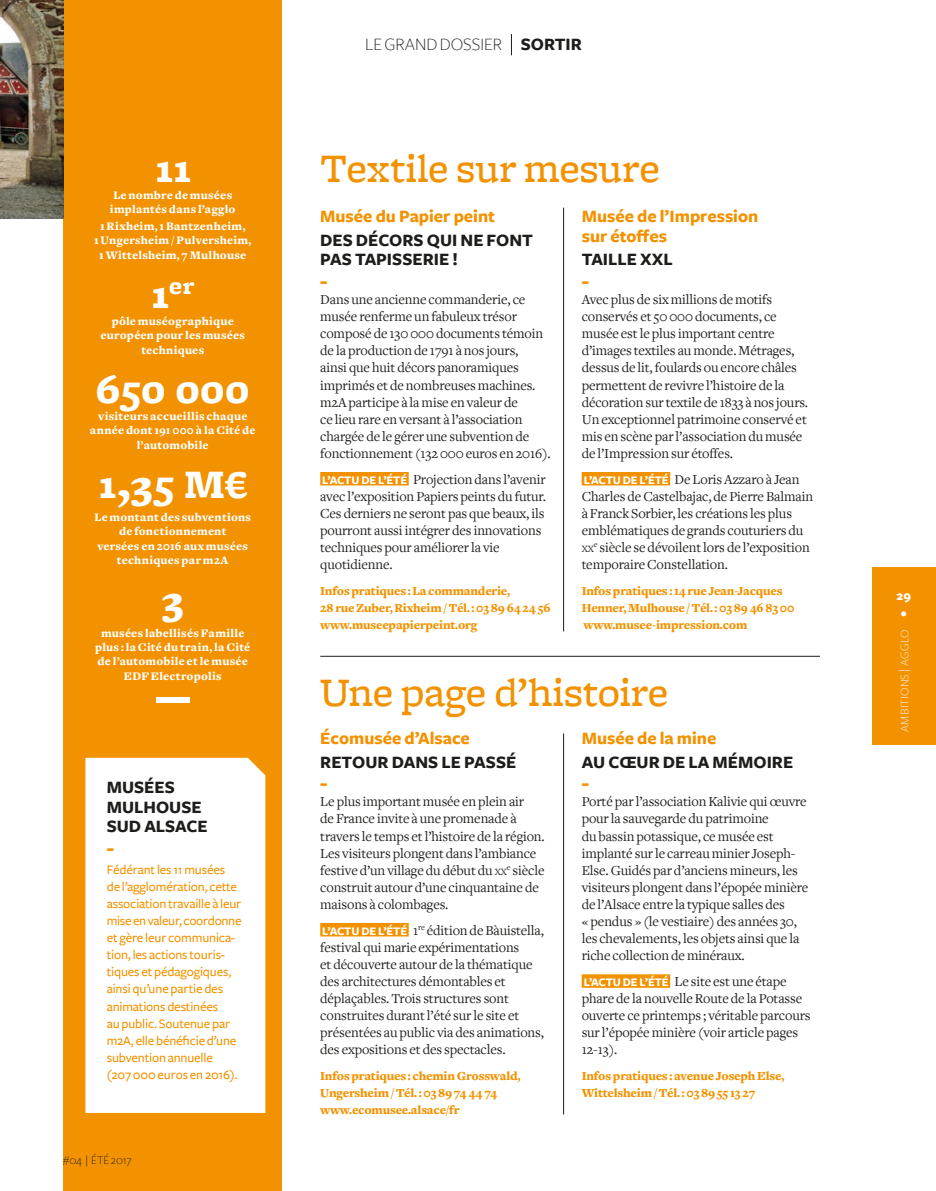
<style>
.page{position:relative;width:936px;height:1191px;background:#fff}
.page>*{position:absolute;margin:0;border:0;box-sizing:border-box;transform-origin:0 0}
.t1{font:500 42px "Freight Micro";letter-spacing:-.005em;color:#f39200}
.t2{font:900 42px "Freight Micro";color:#fff}
.t3{font:900 24.45px "Freight Micro";color:#fff}
.t4{font:700 18px/19.5px "Freight Sans";color:#1d1d1b}
.t5{font:700 18px/19.5px "Freight Sans";color:#f39200}
.t6{font:300 18px "Freight Sans";color:#1d1d1b}
.t7{font:900 18px "Freight Sans";color:#f39200}
.t8{font:14.25px/17.1px "Freight Text";letter-spacing:-.01em;color:#1d1d1b}
.t9{font:500 13.5px/17.1px "Freight Sans";letter-spacing:-.01em;color:#f39200}
.t10{font:700 13.5px/17.1px "Freight Sans";color:#fff;text-align:center}
.t11{font:900 12.75px/17.1px "Freight Text";letter-spacing:-.015em;color:#f39200}
.t12{font:900 12px/14.4px "Freight Text";letter-spacing:.02em;color:#fff;text-align:center}
.t13{font:300 12px "Freight Sans";letter-spacing:.025em;color:#fff}
.t14{font:300 12px "Freight Sans";color:#1d1d1b}
.t15{font:10.05px "Freight Text";color:#1d1d1b}
.s1{font-size:42px}
.s2{font-weight:700}
.s3{font-family:"Freight Sans";font-weight:700;font-size:12px;color:#fff}
.s4{font-size:10.05px}
</style>
<div class="page">
<div style="left:872px;top:567px;width:63px;height:177px;background:#f39200"></div>
<div style="left:64px;top:0;width:218px;height:1191px;background:#f39200"></div>
<div style="left:320px;top:472px;width:88px;height:13px;background:#f39200"></div>
<div style="left:581px;top:472px;width:89px;height:13px;background:#f39200"></div>
<div style="left:320px;top:923px;width:88px;height:13px;background:#f39200"></div>
<div style="left:581px;top:974px;width:89px;height:13px;background:#f39200"></div>
<div style="left:156px;top:697px;width:33px;height:6px;background:#fff"></div>
<div style="left:85px;top:757px;width:181px;height:356px;background:#fff"></div>
<svg style="left:511px;top:34px;width:1px;height:21px"></svg>
<img style="left:0;top:0;width:64px;height:218px">
<hr style="left:563px;top:208px;width:1px;height:423px;background:#1d1d1b">
<hr style="left:563px;top:733px;width:1px;height:381px;background:#1d1d1b">
<hr style="left:320px;top:656px;width:500px;height:1px;background:#1d1d1b">
<h1 class="t2" style="left:155px;top:146px;width:38px">11</h1>
<p class="t12" style="left:110px;top:189px;width:127px;text-align:left">Le nombre de musées implantés dans l’agglo</p>
<p class="t12" style="left:94px;top:220px;width:159px">1 Rixheim, 1 Bantzenheim,<br>1 Ungersheim / Pulversheim,<br>1 Wittelsheim, 7 Mulhouse</p>
<h2 class="t3" style="left:151px;top:273px;width:45px"><span class="s1">1</span>er</h2>
<p class="t12" style="left:100px;top:315px;width:146px">pôle muséographique européen pour les musées techniques</p>
<h1 class="t2" style="left:96px;top:367px;width:156px">650 000</h1>
<p class="t12" style="left:90px;top:410px;width:167px">visiteurs accueillis chaque année dont 191 000 à la Cité de l’automobile</p>
<h1 class="t2" style="left:98px;top:462px;width:151px">1,35 M€</h1>
<p class="t12" style="left:94px;top:511px;width:158px">Le montant des subventions de fonctionnement<br>versées en 2016 aux musées techniques par m2A</p>
<h1 class="t2" style="left:162px;top:577px;width:23px">3</h1>
<p class="t12" style="left:95px;top:627px;width:157px">musées labellisés Famille plus : la Cité du train, la Cité de l’automobile et le musée<br>EDF Electropolis</p>
<p class="t4" style="left:107px;top:778px;width:102px">MUSÉES<br>MULHOUSE<br>SUD ALSACE</p>
<p class="t7" style="left:107px;top:837px;width:9px">-</p>
<p class="t9" style="left:107px;top:861px;width:136px">Fédérant les 11 musées de l’agglomération, cette association travaille à leur mise en valeur, coordonne et gère leur communica&shy;tion, les actions touris&shy;tiques et pédagogiques, ainsi qu’une partie des animations destinées<br>au public. Soutenue par m2A, elle bénéficie d’une subvention annuelle<br>(207 000 euros en 2016).</p>
<p class="t14" style="left:63px;top:1154px;width:70px">#04 | ÉTÉ 2017</p>
<p class="t6" style="left:365px;top:34px;width:218px">LE GRAND DOSSIER <span class="s2">SORTIR</span></p>
<h1 class="t1" style="left:320px;top:146px;width:341px">Textile sur mesure</h1>
<p class="t5" style="left:320px;top:207px;width:176px">Musée du Papier peint</p>
<p class="t4" style="left:320px;top:231px;width:214px">DES DÉCORS QUI NE FONT<br>PAS TAPISSERIE !</p>
<p class="t7" style="left:320px;top:270px;width:9px">-</p>
<p class="t8" style="left:320px;top:291px;width:232px">Dans une ancienne commanderie, ce musée renferme un fabuleux trésor composé de 130 000 documents témoin de la production de 1791 à nos jours,<br>ainsi que huit décors panoramiques imprimés et de nombreuses machines. m2A participe à la mise en valeur de<br>ce lieu rare en versant à l’association chargée de le gérer une subvention de fonctionnement (132 000 euros en 2016).</p>
<p class="t8" style="left:320px;top:471px;width:227px"><span class="s3">L’ACTU DE L’ÉTÉ</span> Projection dans l’avenir avec l’exposition Papiers peints du futur.<br>Ces derniers ne seront pas que beaux, ils pourront aussi intégrer des innovations techniques pour améliorer la vie quotidienne.</p>
<p class="t11" style="left:320px;top:583px;width:232px">Infos pratiques : La commanderie,<br>28 rue Zuber, Rixheim / Tél. : 03 89 64 24 56 www.museepapierpeint.org</p>
<p class="t5" style="left:581px;top:207px;width:178px">Musée de l’Impression sur étoffes</p>
<p class="t4" style="left:581px;top:250px;width:93px">TAILLE XXL</p>
<p class="t7" style="left:581px;top:270px;width:9px">-</p>
<p class="t8" style="left:581px;top:291px;width:228px">Avec plus de six millions de motifs conservés et 50 000 documents, ce musée est le plus important centre d’images textiles au monde. Métrages, dessus de lit, foulards ou encore châles permettent de revivre l’histoire de la décoration sur textile de 1833 à nos jours.<br>Un exceptionnel patrimoine conservé et mis en scène par l’association du musée de l’Impression sur étoffes.</p>
<p class="t8" style="left:581px;top:471px;width:233px"><span class="s3">L’ACTU DE L’ÉTÉ</span> De Loris Azzaro à Jean Charles de Castelbajac, de Pierre Balmain à Franck Sorbier, les créations les plus emblématiques de grands couturiers du</p>
<p class="t15" style="left:581px;top:542px;width:14px">xx</p>
<p class="t8" style="left:581px;top:539px;width:229px;text-indent:12px"><sup>e</sup> siècle se dévoilent lors de l’exposition temporaire Constellation.</p>
<p class="t11" style="left:581px;top:583px;width:214px">Infos pratiques : 14 rue Jean-Jacques<br>Henner, Mulhouse / Tél. : 03 89 46 83 00 www.musee-impression.com</p>
<h1 class="t1" style="left:320px;top:670px;width:349px">Une page d’histoire</h1>
<p class="t5" style="left:320px;top:729px;width:151px">Écomusée d’Alsace</p>
<p class="t4" style="left:320px;top:752px;width:198px">RETOUR DANS LE PASSÉ</p>
<p class="t7" style="left:320px;top:772px;width:9px">-</p>
<p class="t8" style="left:320px;top:793px;width:226px">Le plus important musée en plein air<br>de France invite à une promenade à travers le temps et l’histoire de la région.<br>Les visiteurs plongent dans l’ambiance festive d’un village du début du <span class="s4">xx</span><sup>e</sup> siècle construit autour d’une cinquantaine de maisons à colombages.</p>
<p class="t8" style="left:320px;top:921px;width:225px"><span class="s3">L’ACTU DE L’ÉTÉ</span> 1<sup>re</sup> édition de Bàuistella, festival qui marie expérimentations<br>et découverte autour de la thématique des architectures démontables et déplaçables. Trois structures sont construites durant l’été sur le site et présentées au public via des animations, des expositions et des spectacles.</p>
<p class="t11" style="left:320px;top:1068px;width:202px">Infos pratiques : chemin Grosswald,<br>Ungersheim / Tél. : 03 89 74 44 74 www.ecomusee.alsace/fr</p>
<p class="t5" style="left:581px;top:729px;width:136px">Musée de la mine</p>
<p class="t4" style="left:581px;top:752px;width:213px">AU CŒUR DE LA MÉMOIRE</p>
<p class="t7" style="left:581px;top:772px;width:9px">-</p>
<p class="t8" style="left:581px;top:793px;width:228px">Porté par l’association Kalivie qui œuvre pour la sauvegarde du patrimoine<br>du bassin potassique, ce musée est implanté sur le carreau minier Joseph-Else. Guidés par d’anciens mineurs, les visiteurs plongent dans l’épopée minière de l’Alsace entre la typique salles des<br>« pendus » (le vestiaire) des années 30, les chevalements, les objets ainsi que la riche collection de minéraux.</p>
<p class="t8" style="left:581px;top:973px;width:230px"><span class="s3">L’ACTU DE L’ÉTÉ</span> Le site est une étape phare de la nouvelle Route de la Potasse ouverte ce printemps ; véritable parcours sur l’épopée minière (voir article pages 12-13).</p>
<p class="t11" style="left:581px;top:1068px;width:204px">Infos pratiques : avenue Joseph Else,<br>Wittelsheim / Tél. : 03 89 55 13 27</p>
<p class="t10" style="left:896px;top:587px;width:16px">29 •</p>
<p class="t13" style="left:898px;top:732px;width:104px;rotate:-90deg">AMBITIONS | AGGLO</p>
</div>
